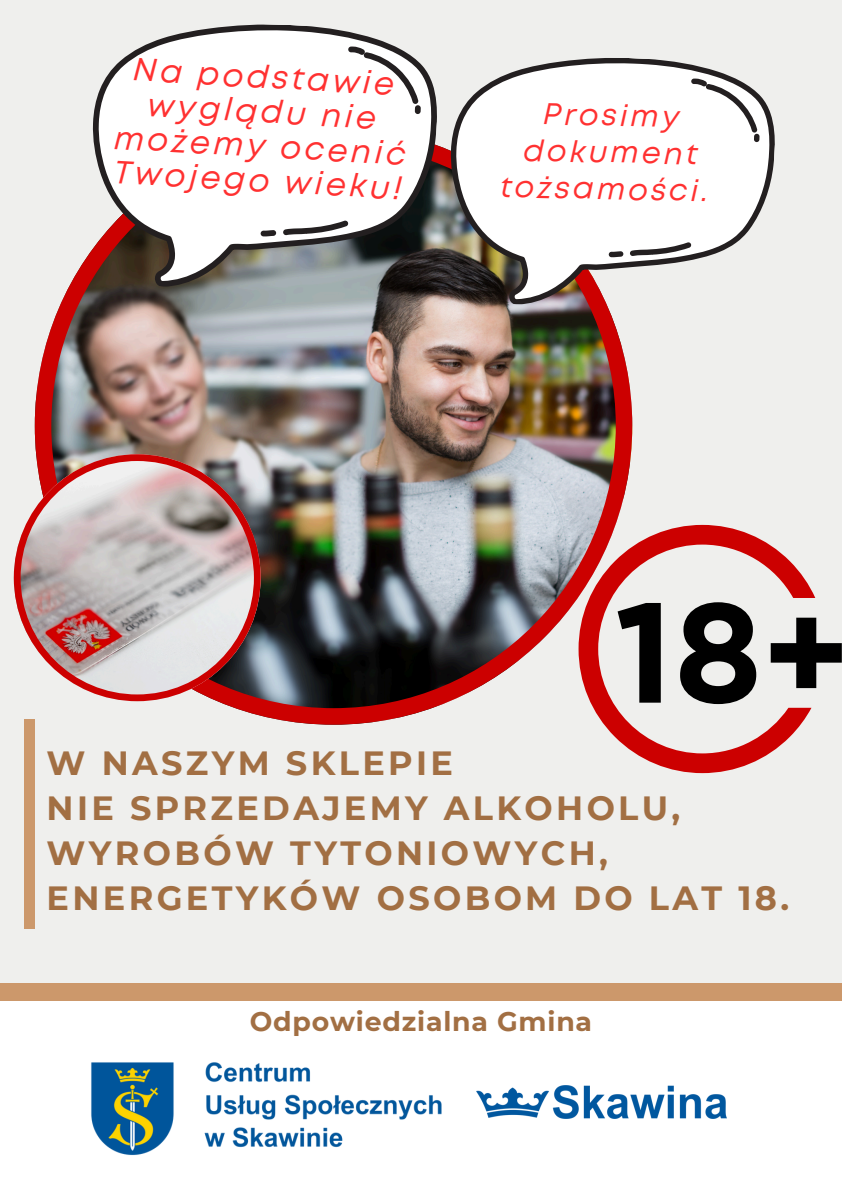
<style>
.page{position:relative;width:842px;height:1191px;background:#fff}
.page>*{position:absolute;margin:0;border:0;box-sizing:border-box;transform-origin:0 0}
.t1{font:700 33.5px/45px "Montserrat";letter-spacing:.1em;color:#a26f43}
.t2{font:italic 32px/34.5px "Mont";color:#ff3131;text-align:center}
.t3{font:italic 29.9px/36.7px "Mont";color:#ff3131;text-align:center}
.t4{font:700 26.8px "Montserrat";letter-spacing:.03em;color:#a26f43}
</style>
<div class="page">
<div style="left:0;top:0;width:842px;height:1190px;background:#efefed"></div>
<div style="left:0;top:983px;width:842px;height:207px;background:#fff"></div>
<div style="left:0;top:983px;width:842px;height:16px;background:#cc986b"></div>
<div style="left:24px;top:719px;width:11px;height:209px;background:#cc986b"></div>
<img style="left:35px;top:146px;width:597px;height:578px">
<svg style="left:815px;top:617px;width:27px;height:71px"></svg>
<svg style="left:579px;top:525px;width:236px;height:248px"></svg>
<svg style="left:445px;top:58px;width:330px;height:256px;fill:#fff"></svg>
<svg style="left:691px;top:78px;width:69px;height:64px;background:#dad9d9"></svg>
<svg style="left:609px;top:251px;width:15px;height:7px"></svg>
<svg style="left:630px;top:240px;width:62px;height:18px"></svg>
<svg style="left:14px;top:454px;width:247px;height:247px"></svg>
<svg style="left:87px;top:24px;width:353px;height:273px;background:#ccc9c8"></svg>
<svg style="left:348px;top:46px;width:73px;height:68px;background:#dad9d9"></svg>
<svg style="left:260px;top:229px;width:16px;height:8px"></svg>
<svg style="left:283px;top:218px;width:66px;height:20px"></svg>
<img style="left:91px;top:1062px;width:351px;height:93px">
<img style="left:476px;top:1085px;width:251px;height:33px">
<p class="t2" style="left:118px;top:54px;width:294px;rotate:3deg">Na podstawie wyglądu nie możemy ocenić<br>Twojego wieku!</p>
<p class="t3" style="left:502px;top:97px;width:209px;rotate:1deg">Prosimy dokument tożsamości.</p>
<p class="t1" style="left:47px;top:740px;width:744px">W NASZYM SKLEPIE<br>NIE SPRZEDAJEMY ALKOHOLU,<br>WYROBÓW TYTONIOWYCH,<br>ENERGETYKÓW OSOBOM DO LAT 18.</p>
<p class="t4" style="left:250px;top:1004px;width:344px">Odpowiedzialna Gmina</p>
</div>
